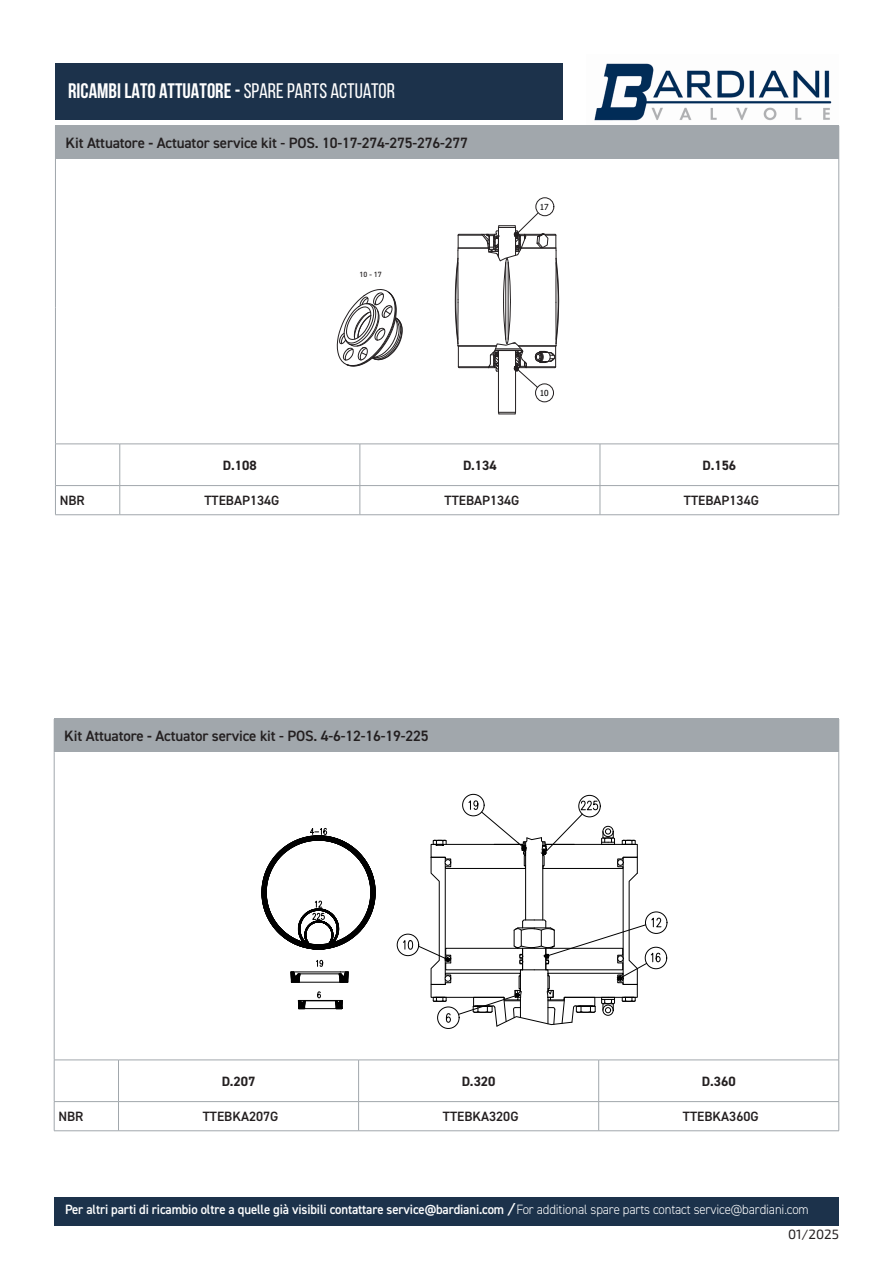
<style>
.page{position:relative;width:893px;height:1263px;background:#fff}
.page>*{position:absolute;margin:0;border:0;box-sizing:border-box;transform-origin:0 0}
.t1{font:700 21px "Bebas Neue";color:#fff}
.t2{font:600 15px "DIN2014";letter-spacing:-.01em;color:#231f20}
.t3{font:600 13.5px "DIN2014";letter-spacing:-.01em;color:#fff;scale:.95 1}
.t4{font:600 13.5px "DIN2014";color:#231f20}
.t5{font:700 13.5px "DIN2014";color:#231f20}
.t6{font:13.5px "Exo Soft";color:#231f20}
.t7{font:8.25px "Tahoma";color:#000}
.t8{font:500 7.35px "DIN";color:#231f20}
.s1{font-weight:400}
.s2{font-weight:700}
.s3{font-weight:700;font-style:italic}
.s4{font-weight:300}
</style>
<div class="page">
<img style="left:594px;top:63px;width:238px;height:58px">
<div style="left:55px;top:64px;width:508px;height:56px;background:#1c324b"></div>
<div style="left:54px;top:1197px;width:785px;height:29px;background:#1c324b"></div>
<div style="left:55px;top:126px;width:784px;height:33px;background:#a1a7ac"></div>
<hr style="left:120px;top:444px;width:240px;height:1px;background:#a1a7ac">
<hr style="left:120px;top:444px;width:1px;height:41px;background:#a1a7ac">
<hr style="left:360px;top:444px;width:240px;height:1px;background:#a1a7ac">
<hr style="left:360px;top:444px;width:1px;height:41px;background:#a1a7ac">
<hr style="left:600px;top:444px;width:239px;height:1px;background:#a1a7ac">
<hr style="left:600px;top:444px;width:1px;height:41px;background:#a1a7ac">
<hr style="left:838px;top:444px;width:1px;height:41px;background:#a1a7ac">
<hr style="left:120px;top:485px;width:240px;height:1px;background:#a1a7ac">
<hr style="left:360px;top:485px;width:240px;height:1px;background:#a1a7ac">
<hr style="left:600px;top:485px;width:239px;height:1px;background:#a1a7ac">
<hr style="left:55px;top:125px;width:65px;height:1px;background:#a1a7ac">
<hr style="left:120px;top:125px;width:240px;height:1px;background:#a1a7ac">
<hr style="left:360px;top:125px;width:240px;height:1px;background:#a1a7ac">
<hr style="left:600px;top:125px;width:239px;height:1px;background:#a1a7ac">
<hr style="left:55px;top:159px;width:1px;height:148px;background:#a1a7ac">
<hr style="left:838px;top:159px;width:1px;height:148px;background:#a1a7ac">
<hr style="left:55px;top:307px;width:1px;height:137px;background:#a1a7ac">
<hr style="left:838px;top:307px;width:1px;height:137px;background:#a1a7ac">
<hr style="left:55px;top:444px;width:65px;height:1px;background:#a1a7ac">
<hr style="left:55px;top:444px;width:1px;height:41px;background:#a1a7ac">
<hr style="left:55px;top:485px;width:65px;height:1px;background:#a1a7ac">
<svg style="left:55px;top:486px;width:1px;height:28px"></svg>
<svg style="left:120px;top:486px;width:1px;height:28px"></svg>
<svg style="left:360px;top:486px;width:1px;height:28px"></svg>
<svg style="left:600px;top:486px;width:1px;height:28px"></svg>
<svg style="left:838px;top:486px;width:1px;height:28px"></svg>
<hr style="left:55px;top:514px;width:65px;height:1px;background:#a1a7ac">
<hr style="left:120px;top:514px;width:240px;height:1px;background:#a1a7ac">
<hr style="left:360px;top:514px;width:240px;height:1px;background:#a1a7ac">
<hr style="left:600px;top:514px;width:239px;height:1px;background:#a1a7ac">
<div style="left:54px;top:719px;width:785px;height:33px;background:#a1a7ac"></div>
<hr style="left:118px;top:1060px;width:241px;height:1px;background:#a1a7ac">
<hr style="left:118px;top:1060px;width:1px;height:41px;background:#a1a7ac">
<hr style="left:359px;top:1060px;width:240px;height:1px;background:#a1a7ac">
<hr style="left:358px;top:1060px;width:1px;height:41px;background:#a1a7ac">
<hr style="left:599px;top:1060px;width:240px;height:1px;background:#a1a7ac">
<hr style="left:598px;top:1060px;width:1px;height:41px;background:#a1a7ac">
<hr style="left:838px;top:1060px;width:1px;height:41px;background:#a1a7ac">
<hr style="left:118px;top:1101px;width:241px;height:1px;background:#a1a7ac">
<hr style="left:359px;top:1101px;width:240px;height:1px;background:#a1a7ac">
<hr style="left:599px;top:1101px;width:240px;height:1px;background:#a1a7ac">
<hr style="left:54px;top:752px;width:1px;height:154px;background:#a1a7ac">
<hr style="left:838px;top:752px;width:1px;height:154px;background:#a1a7ac">
<hr style="left:54px;top:906px;width:1px;height:154px;background:#a1a7ac">
<hr style="left:838px;top:906px;width:1px;height:154px;background:#a1a7ac">
<hr style="left:54px;top:1060px;width:64px;height:1px;background:#a1a7ac">
<hr style="left:54px;top:1060px;width:1px;height:41px;background:#a1a7ac">
<hr style="left:54px;top:1101px;width:64px;height:1px;background:#a1a7ac">
<svg style="left:54px;top:1102px;width:1px;height:28px"></svg>
<svg style="left:118px;top:1102px;width:1px;height:28px"></svg>
<svg style="left:358px;top:1102px;width:1px;height:28px"></svg>
<svg style="left:598px;top:1102px;width:1px;height:28px"></svg>
<svg style="left:838px;top:1102px;width:1px;height:28px"></svg>
<hr style="left:54px;top:1130px;width:64px;height:1px;background:#a1a7ac">
<hr style="left:118px;top:1130px;width:241px;height:1px;background:#a1a7ac">
<hr style="left:359px;top:1130px;width:240px;height:1px;background:#a1a7ac">
<hr style="left:599px;top:1130px;width:240px;height:1px;background:#a1a7ac">
<svg style="left:317px;top:992px;width:4px;height:6px"></svg>
<svg style="left:262px;top:828px;width:113px;height:122px"></svg>
<div style="left:437px;top:1007px;width:22px;height:21px;border:1px solid #000;border-radius:50%"></div>
<div style="left:397px;top:934px;width:22px;height:22px;border:1px solid #000;border-radius:50%"></div>
<div style="left:462px;top:794px;width:22px;height:22px;border:1px solid #000;border-radius:50%"></div>
<div style="left:579px;top:795px;width:21px;height:22px;border:1px solid #000;border-radius:50%"></div>
<div style="left:645px;top:912px;width:22px;height:21px;border:1px solid #000;border-radius:50%"></div>
<div style="left:645px;top:947px;width:22px;height:22px;border:1px solid #000;border-radius:50%"></div>
<hr style="left:305px;top:1008px;width:37px;height:1px;background:#000">
<hr style="left:305px;top:1000px;width:32px;height:1px;background:#000">
<svg style="left:335px;top:1000px;width:8px;height:9px"></svg>
<svg style="left:298px;top:1000px;width:7px;height:9px"></svg>
<svg style="left:403px;top:800px;width:258px;height:226px"></svg>
<hr style="left:291px;top:972px;width:57px;height:1px;background:#000">
<hr style="left:298px;top:973px;width:41px;height:1px;background:#000">
<svg style="left:291px;top:972px;width:9px;height:11px"></svg>
<hr style="left:299px;top:982px;width:49px;height:1px;background:#000">
<svg style="left:339px;top:972px;width:10px;height:11px"></svg>
<svg style="left:316px;top:960px;width:7px;height:6px"></svg>
<svg style="left:498px;top:412px;width:18px;height:3px"></svg>
<hr style="left:498px;top:351px;width:1px;height:61px;background:#231f20">
<hr style="left:515px;top:351px;width:1px;height:61px;background:#231f20">
<svg style="left:455px;top:213px;width:104px;height:175px"></svg>
<svg style="left:337px;top:289px;width:66px;height:78px"></svg>
<div style="left:535px;top:384px;width:19px;height:18px;border:1px solid #231f20;border-radius:50%"></div>
<div style="left:536px;top:198px;width:18px;height:18px;border:1px solid #231f20;border-radius:50%"></div>
<p class="t1" style="left:68px;top:79px;width:328px">RICAMBI LATO ATTUATORE - <span class="s1">SPARE PARTS ACTUATOR</span></p>
<p class="t2" style="left:66px;top:133px;width:404px">Kit Attuatore <span class="s2">-</span> Actuator service kit - POS. 10-17-274-275-276-277</p>
<p class="t8" style="left:359px;top:270px;width:24px">10 - 17</p>
<p class="t7" style="left:540px;top:201px;width:11px">17</p>
<p class="t7" style="left:540px;top:388px;width:11px">10</p>
<p class="t5" style="left:223px;top:456px;width:35px">D.108</p>
<p class="t5" style="left:463px;top:456px;width:35px">D.134</p>
<p class="t5" style="left:702px;top:456px;width:35px">D.156</p>
<p class="t4" style="left:60px;top:492px;width:26px">NBR</p>
<p class="t4" style="left:204px;top:492px;width:76px">TTEBAP134G</p>
<p class="t4" style="left:444px;top:492px;width:76px">TTEBAP134G</p>
<p class="t4" style="left:684px;top:492px;width:76px">TTEBAP134G</p>
<p class="t2" style="left:64px;top:726px;width:366px">Kit Attuatore <span class="s2">-</span> Actuator service kit - POS. 4-6-12-16-19-225</p>
<p class="t5" style="left:222px;top:1072px;width:35px">D.207</p>
<p class="t5" style="left:462px;top:1072px;width:35px">D.320</p>
<p class="t5" style="left:702px;top:1072px;width:35px">D.360</p>
<p class="t4" style="left:59px;top:1108px;width:26px">NBR</p>
<p class="t4" style="left:203px;top:1108px;width:77px">TTEBKA207G</p>
<p class="t4" style="left:443px;top:1108px;width:77px">TTEBKA320G</p>
<p class="t4" style="left:683px;top:1108px;width:77px">TTEBKA360G</p>
<p class="t3" style="left:65px;top:1200px;width:784px">Per altri parti di ricambio oltre a quelle già visibili contattare service@bardiani.com <span class="s3">/</span> <span class="s4">For additional spare parts contact service@bardiani.com</span></p>
<p class="t6" style="left:788px;top:1227px;width:52px">01/2025</p>
</div>
